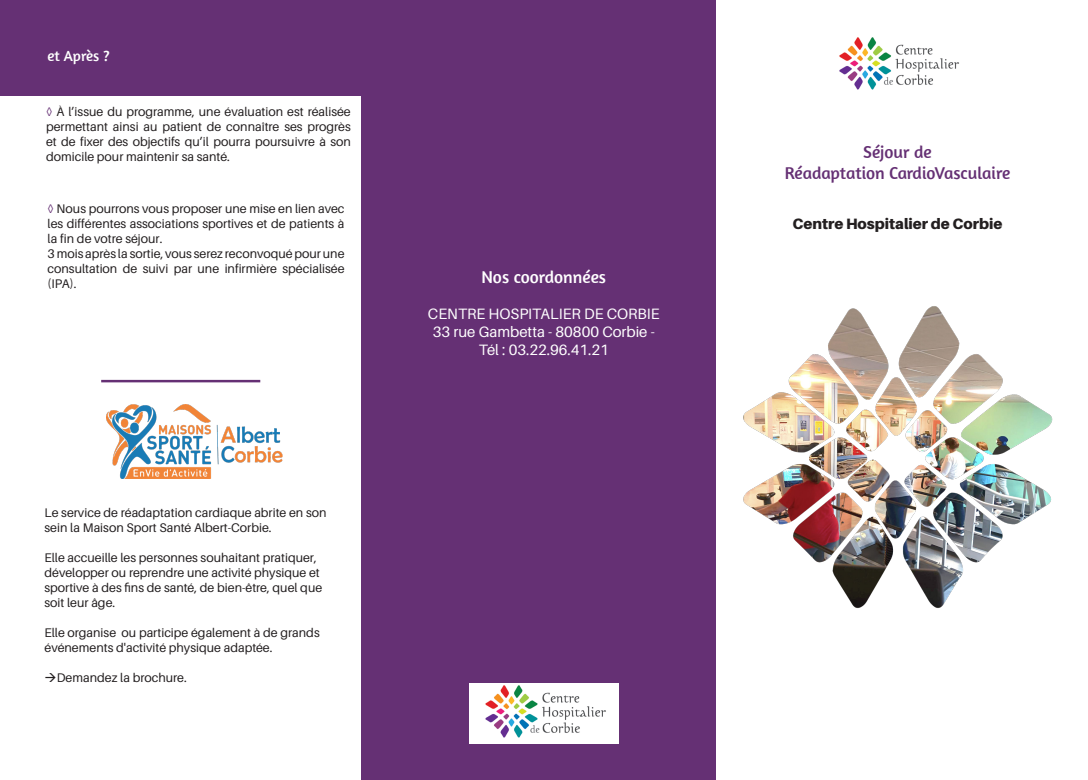
<style>
.page{position:relative;width:1088px;height:780px;background:#fff}
.page>*{position:absolute;margin:0;border:0;box-sizing:border-box;transform-origin:0 0}
.t1{font:17.5px/21px "Amaranth";color:#653074;text-align:center}
.t2{font:17.5px "Amaranth";color:#fff}
.t3{font:15px "Aileron";color:#fff}
.t4{font:900 15px "Aileron";color:#231f20}
.Titre_1{font:15px "Amaranth";color:#fff}
.Style_de_paragraphe{font:12.5px/15px "Aileron";color:#231f20;text-align:justify}
.s1{color:#653074}
</style>
<div class="page">
<div style="left:0;top:0;width:374px;height:96px;background:#653074"></div>
<div style="left:361px;top:0;width:355px;height:780px;background:#653074"></div>
<img style="left:743px;top:306px;width:309px;height:302px">
<img style="left:469px;top:683px;width:149px;height:60px">
<img style="left:839px;top:37px;width:120px;height:53px">
<img style="left:106px;top:404px;width:177px;height:75px">
<hr style="left:101px;top:380px;width:159px;height:2px;background:#653074">
<p class="Titre_1" style="left:48px;top:47px;width:64px">et Après ?</p>
<p class="Style_de_paragraphe" style="left:46px;top:104px;width:306px"><span class="s1">◊</span> À l’issue du programme, une évaluation est réalisée permettant ainsi au patient de connaître ses progrès et de fixer des objectifs qu’il pourra poursuivre à son domicile pour maintenir sa santé.</p>
<p class="Style_de_paragraphe" style="left:48px;top:201px;width:298px"><span class="s1">◊</span> Nous pourrons vous proposer une mise en lien avec les différentes associations sportives et de patients à la fin de votre séjour.</p>
<p class="Style_de_paragraphe" style="left:48px;top:246px;width:298px">3 mois après la sortie, vous serez reconvoqué pour une consultation de suivi par une infirmière spécialisée (IPA).</p>
<p class="Style_de_paragraphe" style="left:45px;top:505px;width:283px">Le service de réadaptation cardiaque abrite en son sein la Maison Sport Santé Albert-Corbie.</p>
<p class="Style_de_paragraphe" style="left:45px;top:550px;width:279px;text-align:left">Elle accueille les personnes souhaitant pratiquer, développer ou reprendre une activité physique et sportive à des fins de santé, de bien-être, quel que soit leur âge.</p>
<p class="Style_de_paragraphe" style="left:45px;top:625px;width:277px">Elle organise ou participe également à de grands événements d'activité physique adaptée.</p>
<p class="Style_de_paragraphe" style="left:45px;top:670px;width:144px">→Demandez la brochure.</p>
<p class="t2" style="left:481px;top:267px;width:126px">Nos coordonnées</p>
<p class="t3" style="left:428px;top:305px;width:233px">CENTRE HOSPITALIER DE CORBIE</p>
<p class="t3" style="left:433px;top:323px;width:224px">33 rue Gambetta - 80800 Corbie -</p>
<p class="t3" style="left:479px;top:341px;width:132px">Tél : 03.22.96.41.21</p>
<p class="t1" style="left:785px;top:141px;width:227px">Séjour de<br>Réadaptation CardioVasculaire</p>
<p class="t4" style="left:792px;top:215px;width:212px">Centre Hospitalier de Corbie</p>
</div>
